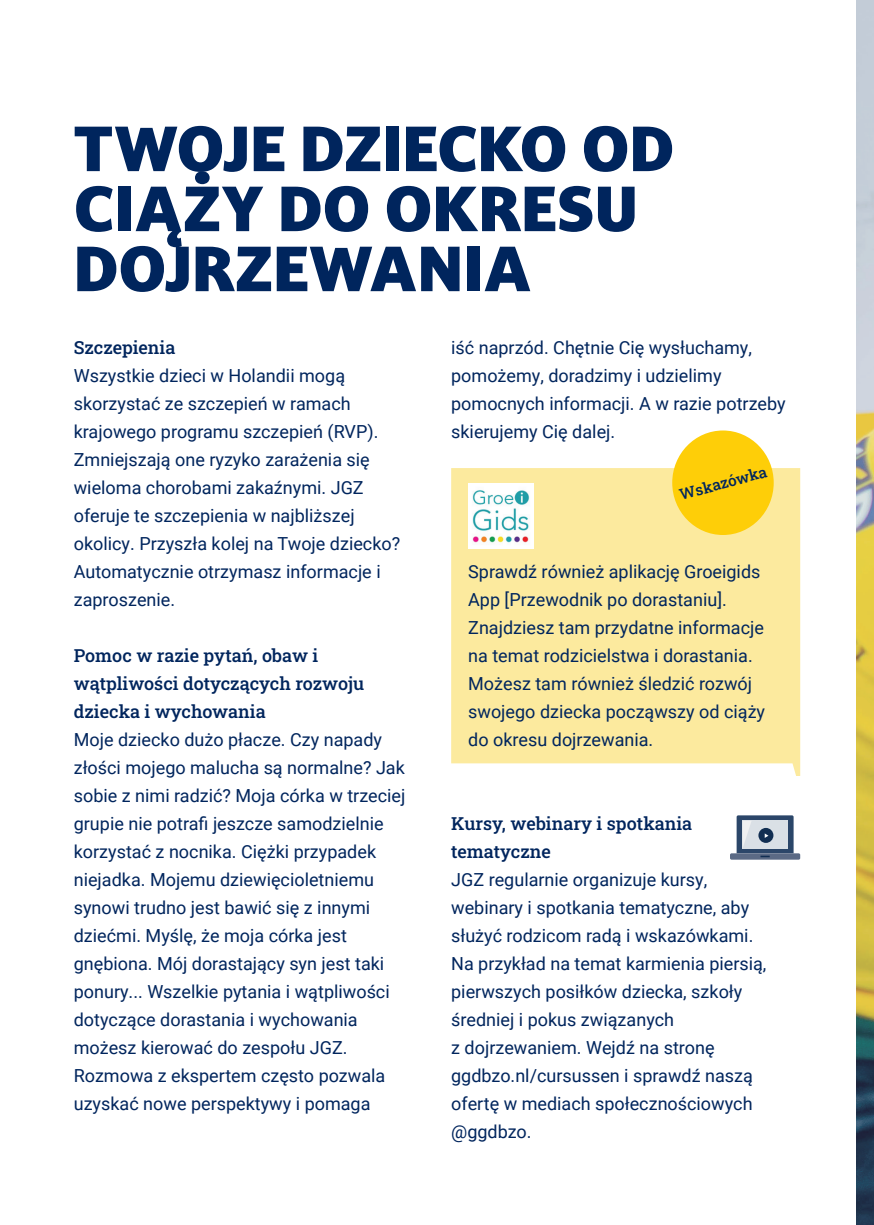
<style>
.page{position:relative;width:874px;height:1225px;background:#fff}
.page>*{position:absolute;margin:0;border:0;box-sizing:border-box;transform-origin:0 0}
.t1{font:900 60px/60px "Darkmode Darkmode Off";color:#00255d}
.t2{font:18px/28px "Roboto";color:#00255d}
.t3{font:500 18px/28px "Roboto Slab";color:#00255d}
.t4{font:500 15.2px "Roboto Slab";color:#00255d}
</style>
<div class="page">
<img style="left:856px;top:0;width:17px;height:1225px">
<div style="left:729px;top:853px;width:70px;height:6px;background:#5b6a85;border-radius:2px"></div>
<svg style="left:736px;top:815px;width:57px;height:42px;background:#8897aa"></svg>
<div style="left:451px;top:468px;width:348px;height:308px;background:#fcea9e"></div>
<img style="left:468px;top:483px;width:65px;height:65px">
<div style="left:672px;top:430px;width:101px;height:105px;background:#fece08;border-radius:50%"></div>
<h1 class="t1" style="left:74px;top:118px;width:601px">TWOJE DZIECKO OD<br>CIĄŻY DO OKRESU<br>DOJRZEWANIA</h1>
<p class="t3" style="left:74px;top:333px;width:103px">Szczepienia</p>
<p class="t2" style="left:74px;top:361px;width:328px">Wszystkie dzieci w Holandii mogą skorzystać ze szczepień w ramach krajowego programu szczepień (RVP).<br>Zmniejszają one ryzyko zarażenia się wieloma chorobami zakaźnymi. JGZ oferuje te szczepienia w najbliższej okolicy. Przyszła kolej na Twoje dziecko?<br>Automatycznie otrzymasz informacje i zaproszenie.</p>
<p class="t3" style="left:74px;top:641px;width:292px">Pomoc w razie pytań, obaw i wątpliwości dotyczących rozwoju dziecka i wychowania</p>
<p class="t2" style="left:74px;top:725px;width:333px">Moje dziecko dużo płacze. Czy napady złości mojego malucha są normalne? Jak sobie z nimi radzić? Moja córka w trzeciej grupie nie potrafi jeszcze samodzielnie korzystać z nocnika. Ciężki przypadek niejadka. Mojemu dziewięcioletniemu synowi trudno jest bawić się z innymi dziećmi. Myślę, że moja córka jest gnębiona. Mój dorastający syn jest taki ponury... Wszelkie pytania i wątpliwości dotyczące dorastania i wychowania możesz kierować do zespołu JGZ.<br>Rozmowa z ekspertem często pozwala uzyskać nowe perspektywy i pomaga</p>
<p class="t2" style="left:451px;top:333px;width:336px">iść naprzód. Chętnie Cię wysłuchamy, pomożemy, doradzimy i udzielimy pomocnych informacji. A w razie potrzeby skierujemy Cię dalej.</p>
<p class="t4" style="left:676px;top:484px;width:91px;rotate:-15deg">Wskazówka</p>
<p class="t2" style="left:468px;top:557px;width:298px">Sprawdź również aplikację Groeigids App [Przewodnik po dorastaniu].<br>Znajdziesz tam przydatne informacje na temat rodzicielstwa i dorastania.<br>Możesz tam również śledzić rozwój swojego dziecka począwszy od ciąży do okresu dojrzewania.</p>
<p class="t3" style="left:451px;top:809px;width:242px">Kursy, webinary i spotkania tematyczne</p>
<p class="t2" style="left:451px;top:865px;width:316px">JGZ regularnie organizuje kursy, webinary i spotkania tematyczne, aby służyć rodzicom radą i wskazówkami.<br>Na przykład na temat karmienia piersią, pierwszych posiłków dziecka, szkoły średniej i pokus związanych<br>z dojrzewaniem. Wejdź na stronę ggdbzo.nl/cursussen i sprawdź naszą ofertę w mediach społecznościowych @ggdbzo.</p>
</div>
